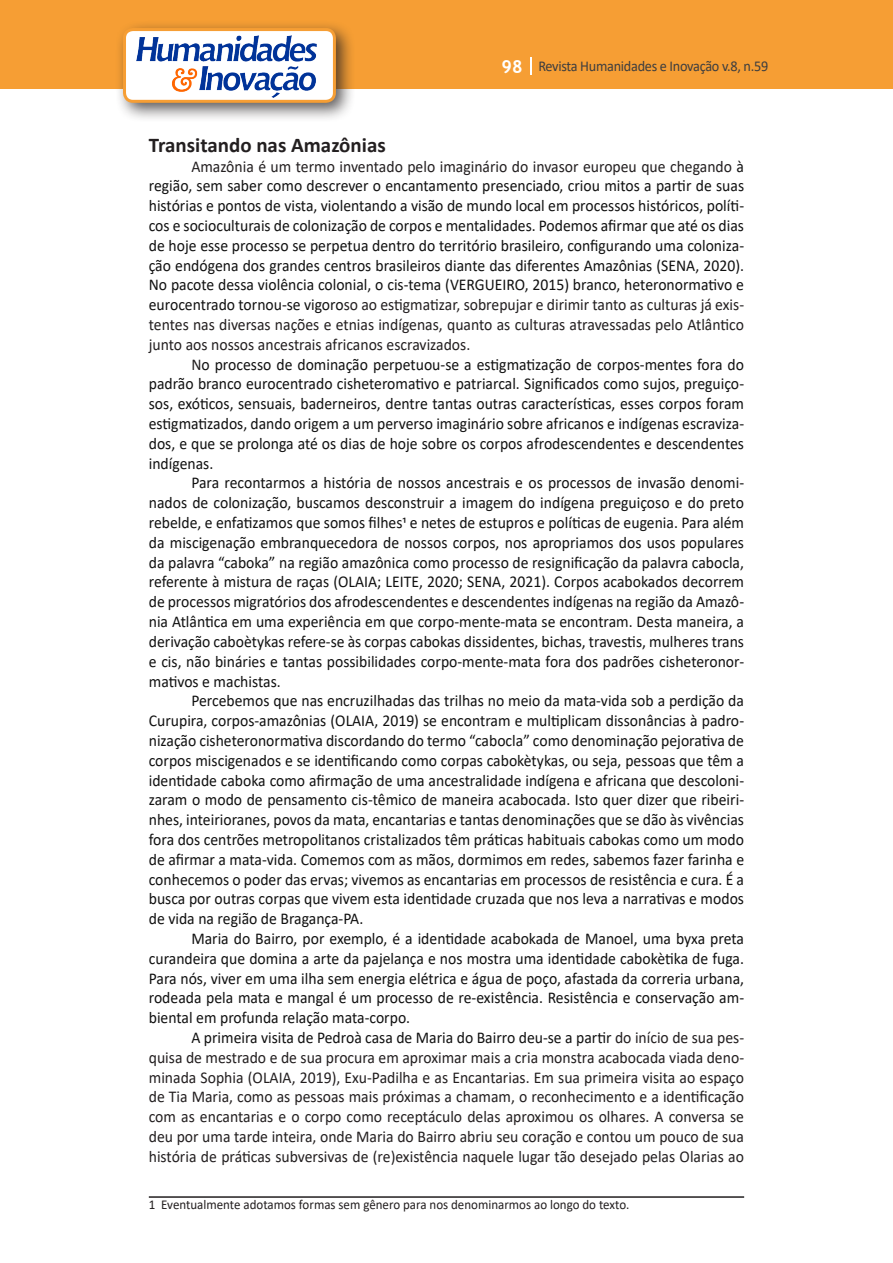
<style>
.page{position:relative;width:893px;height:1263px;background:#fff}
.page>*{position:absolute;margin:0;border:0;box-sizing:border-box;transform-origin:0 0}
.Titulo_2{font:700 21px "Calibri";color:#231f20}
.Texto{font:16.5px/19.8px "Calibri";color:#111;text-align:justify;scale:.95 1}
.Texto-2{font:16.5px/19.8px "Calibri";color:#231f20;text-align:justify;scale:.95 1}
.t1{font:15px "Calibri";letter-spacing:-.02em;color:#3e3e3f;scale:.95 1}
.Rodapé{font:13.5px "Calibri";color:#231f20;scale:.96 1}
.s1{font-family:"Trebuchet MS";font-weight:700;font-size:18px;color:#fff}
.s2{color:#231f20}
.s3{color:#111}
</style>
<div class="page">
<div style="left:0;top:0;width:893px;height:88px;background:#f69e34"></div>
<svg style="left:530px;top:57px;width:2px;height:18px"></svg>
<div style="left:115px;top:20px;width:241px;height:103px;background:#231f20;opacity:.75"></div>
<div style="left:125px;top:30px;width:209px;height:71px;background:#fff;border-radius:9px"></div>
<div style="left:123px;top:28px;width:213px;height:75px;border:3px solid #f69e34;border-radius:9px"></div>
<img style="left:136px;top:36px;width:181px;height:61px">
<hr style="left:149px;top:1196px;width:595px;height:2px;background:#231f20">
<p class="t1" style="left:501px;top:56px;width:282px"><span class="s1">98</span> Revista Humanidades e Inovação v.8, n.59</p>
<p class="Titulo_2" style="left:149px;top:130px;width:238px">Transitando nas Amazônias</p>
<p class="Texto" style="left:149px;top:156px;width:628px;text-indent:43px"><span class="s2">Amazônia é um termo inventado pelo imaginário do invasor europeu que chegando</span> à região, sem saber como descrever o encantamento presenciado, criou mitos a partir de suas histórias e pontos de vista, violentando a visão de mundo local em processos históricos, políti&shy;cos e socioculturais de colonização de corpos e mentalidades. Podemos afirmar que até os dias de hoje esse processo se perpetua dentro do território brasileiro, configurando uma coloniza&shy;ção endógena dos grandes centros brasileiros diante das diferentes Amazônias (SENA, 2020).<br>No pacote dessa violência colonial, o cis-tema (VERGUEIRO, 2015) branco, heteronormativo e eurocentrado tornou-se vigoro<span class="s2">so ao estigmatizar, sobrepujar e dirimir tanto as culturas já exis&shy;tentes nas diversas nações e etnias indígenas, quanto as culturas atravessadas pelo Atlântico junto aos nossos ancestrais africanos escravizados.</span></p>
<p class="Texto" style="left:149px;top:354px;width:628px;text-indent:43px"><span class="s2">N</span>o processo de dominação perpetuou-se a estigmatização de corpos-mentes fora do padrão branco eurocentrado cisheteromativo e patriarcal. Significados como sujos, preguiço&shy;sos, exóticos, sensuais, baderneiros, dentre tantas outras características, esses corpos foram estigmatizados, dando origem a um perverso imaginário sobre africanos e indígenas escraviza&shy;dos, e que se prolonga até os dias de hoje sobre os corpos afrodescendentes e descendentes indígenas.</p>
<p class="Texto" style="left:149px;top:473px;width:628px;text-indent:43px">Para recontarmos a história de nossos ancestrais e os processos de invasão denomi&shy;nados de colonização, buscamos desconstruir a imagem do indígena preguiçoso e do preto rebelde, e enfatizamos que somos filhes1 e netes de estupros e políticas de eugenia. Para além da miscigenação embranquecedora de nossos corpos, nos apropriamos dos usos populares da palavra “caboka” na região amazônica como processo de resignificação da palavra cabocla, referente à mistura de raças (OLAIA; LEITE, 2020; SENA, 2021). Corpos acabokados decorrem de processos migratórios dos afrodescendentes e descendentes indígenas na região da Amazô&shy;nia Atlântica em uma experiência em que corpo-mente-mata se encontram. Desta maneira, a derivação caboètykas refere-se às corpas cabokas dissidentes, bichas, travestis, mulheres trans e cis, não bináries e tantas possibilidades corpo-mente-mata fora dos padrões cisheteronor&shy;mativos e machistas.</p>
<p class="Texto" style="left:149px;top:690px;width:628px;text-indent:43px">Percebemos que nas encruzilhadas das trilhas no meio da mata-vida sob a perdição da Curupira, corpos-amazônias (OLAIA, 2019) se encontram e multiplicam dissonâncias à padro&shy;nização cisheteronormativa discordando do termo “cabocla” como denominação pejorativa de corpos miscigenados e se identificando como corpas cabokètykas, ou seja, pessoas que têm a identidade caboka como afirmação de uma ancestralidade indígena e africana que descoloni&shy;zaram o modo de pensamento cis-têmico de maneira acabocada. Isto quer dizer que ribeiri&shy;nhes, inteirioranes, povos da mata, encantarias e tantas denominações que se dão às vivências fora dos centrões metropolitanos cristalizados têm práticas habituais cabokas como um modo de afirmar a mata-vida. Comemos com as mãos, dormimos em redes, sabemos fazer farinha e conhecemos o poder das ervas; vivemos as encantarias em processos de resistência e cura. É a busca por outras corpas que vivem esta identidade cruzada que nos leva a narrativas e modos de vida na região de Bragança-PA.</p>
<p class="Texto" style="left:149px;top:928px;width:628px;text-indent:43px">Maria do Bairro, por exemplo, é a identidade acabokada de Manoel, uma byxa preta curandeira que domina a arte da pajelança e nos mostra uma identidade cabokètika de fuga.<br>Para nós, viver em uma ilha sem energia elétrica e água de poço, afastada da correria urbana, rodeada pela mata e mangal é um processo de re-existência. Resistência e conservação am&shy;biental em profunda relação mata-corpo.</p>
<p class="Texto-2" style="left:149px;top:1027px;width:628px;text-indent:43px"><span class="s3">A primeira visita de Pedroà casa de Maria do Bairro deu-se a partir</span> do início de sua pes&shy;quisa de mestrado e de sua procura em aproximar mais a cria monstra acabocada viada deno&shy;minada Sophia (OLAIA, 2019), Exu-Padilha e as Encantarias. Em sua primeira visita ao espaço de Tia Maria, como as pessoas mais próximas a chamam, o reconhecimento e a identificação com as encantarias e o corpo como receptáculo delas aproximou os olhares. A conversa se deu por uma tarde inteira, onde Maria do Bairro abriu seu coração e contou um pouco de sua história de práticas subversivas de (re)existência naquele lugar tão desejado pelas Olarias ao</p>
<p class="Rodapé" style="left:149px;top:1195px;width:502px">1 Eventualmente adotamos formas sem gênero para nos denominarmos ao longo do texto.</p>
</div>
